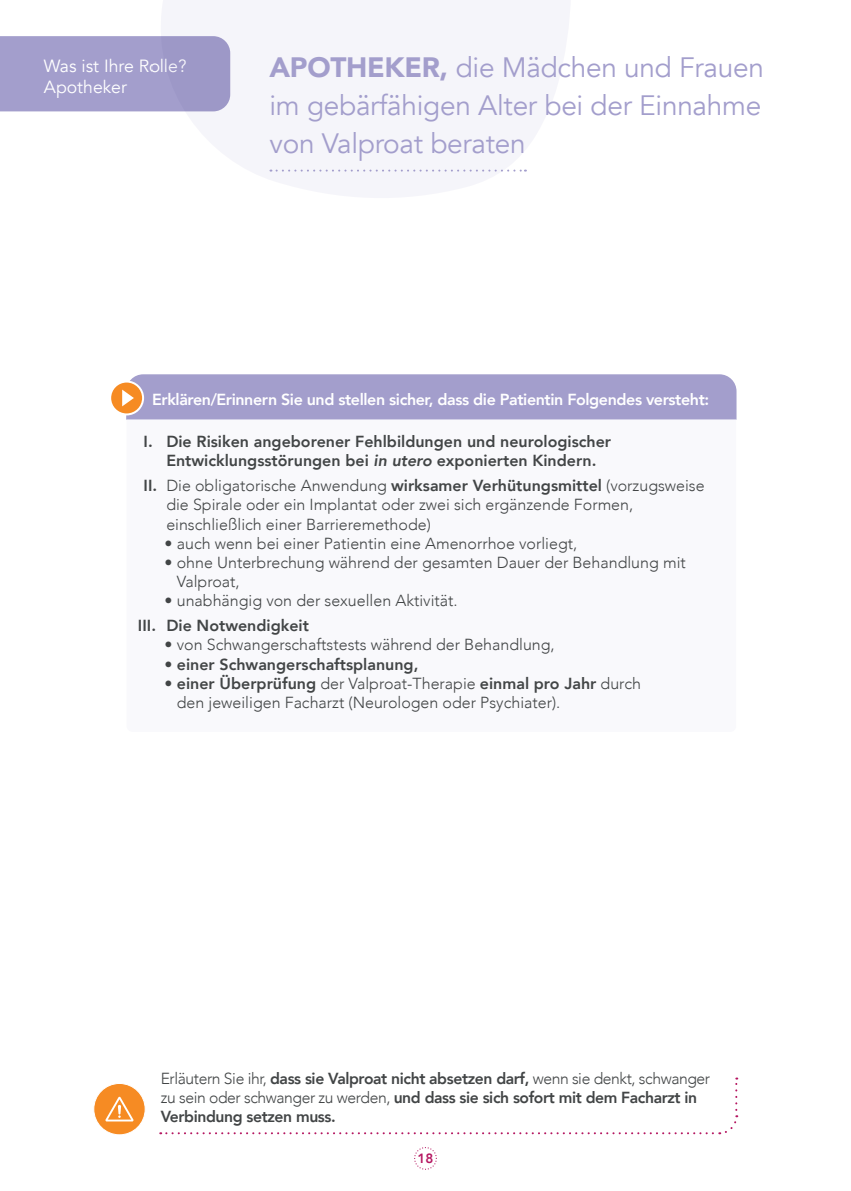
<style>
.page{position:relative;width:851px;height:1191px;background:#fff}
.page>*{position:absolute;margin:0;border:0;box-sizing:border-box;transform-origin:0 0}
.t1{font:28px/38px "Avenir";letter-spacing:-.01em;color:#a39ecc;text-align:justify}
.t2{font:17.6px/21.2px "Avenir";color:#fff}
.t3{font:300 16px/19.2px "Avenir";color:#424546}
.t4{font:800 16px/19.2px "Avenir";letter-spacing:-.025em;color:#424546}
.t5{font:800 16px/19.2px "Avenir";color:#424546;text-align:center}
.t6{font:800 16px "Avenir";letter-spacing:-.025em;color:#fff}
.t7{font:800 13.4px "Avenir";color:#b51761}
.s1{font-weight:900}
.s2{font-style:italic}
.s3{font-weight:800}
.s4{font-weight:300}
</style>
<div class="page">
<svg style="left:414px;top:1147px;width:23px;height:22px"></svg>
<div style="left:0;top:36px;width:152px;height:75px;background:#a39ecc"></div>
<svg style="left:110px;top:381px;width:33px;height:33px"></svg>
<div style="left:109px;top:380px;width:35px;height:35px;border:2px solid #fff;border-radius:50%"></div>
<svg style="left:122px;top:374px;width:614px;height:46px;background:#a7a0cb"></svg>
<svg style="left:152px;top:36px;width:375px;height:136px;fill:#f5f5fa"></svg>
<svg style="left:160px;top:1077px;width:578px;height:57px"></svg>
<div style="left:94px;top:1083px;width:51px;height:51px;background:#f68b23;border-radius:50%"></div>
<div style="left:93px;top:1083px;width:53px;height:52px;border:1px solid #fff;border-radius:50%"></div>
<svg style="left:105px;top:1096px;width:29px;height:25px"></svg>
<svg style="left:270px;top:170px;width:256px;height:2px"></svg>
<p class="t2" style="left:44px;top:55px;width:144px">Was ist Ihre Rolle?<br>Apotheker</p>
<h1 class="t1" style="left:269px;top:48px;width:496px"><span class="s1">APOTHEKER,</span> die Mädchen und Frauen im gebärfähigen Alter bei der Einnahme von Valproat beraten</h1>
<p class="t6" style="left:152px;top:387px;width:558px">Erklären/Erinnern Sie und stellen sicher, dass die Patientin Folgendes versteht:</p>
<p class="t5" style="left:144px;top:432px;width:469px">I. Die Risiken angeborener Fehlbildungen und neurologischer<br>Entwicklungsstörungen bei <span class="s2">in utero</span> exponierten Kindern.</p>
<p class="t3" style="left:166px;top:476px;width:539px;text-indent:-23px"><span class="s3">II.</span> Die obligatorische Anwendung <span class="s3">wirksamer Verhütungsmittel</span> (vorzugsweise die Spirale oder ein Implantat oder zwei sich ergänzende Formen, einschließlich einer Barrieremethode)</p>
<p class="t3" style="left:165px;top:533px;width:414px">• auch wenn bei einer Patientin eine Amenorrhoe vorliegt,</p>
<p class="t3" style="left:177px;top:553px;width:510px;text-indent:-12px">• ohne Unterbrechung während der gesamten Dauer der Behandlung mit<br>Valproat,</p>
<p class="t3" style="left:165px;top:591px;width:294px">• unabhängig von der sexuellen Aktivität.</p>
<p class="t5" style="left:138px;top:616px;width:172px">III. Die Notwendigkeit</p>
<p class="t3" style="left:165px;top:635px;width:391px">• von Schwangerschaftstests während der Behandlung,</p>
<p class="t5" style="left:165px;top:654px;width:255px"><span class="s4">•</span> einer Schwangerschaftsplanung,</p>
<p class="t3" style="left:177px;top:674px;width:465px;text-indent:-12px">• <span class="s3">einer Überprüfung</span> der Valproat-Therapie <span class="s3">einmal pro Jahr</span> durch den jeweiligen Facharzt (Neurologen oder Psychiater).</p>
<p class="t4" style="left:161px;top:1068px;width:551px"><span class="s4">Erläutern Sie ihr,</span> dass sie Valproat nicht absetzen darf, <span class="s4">wenn sie denkt, schwanger zu sein oder schwanger zu werden,</span> und dass sie sich sofort mit dem Facharzt in<br>Verbindung setzen muss.</p>
<p class="t7" style="left:417px;top:1147px;width:17px">18</p>
</div>
